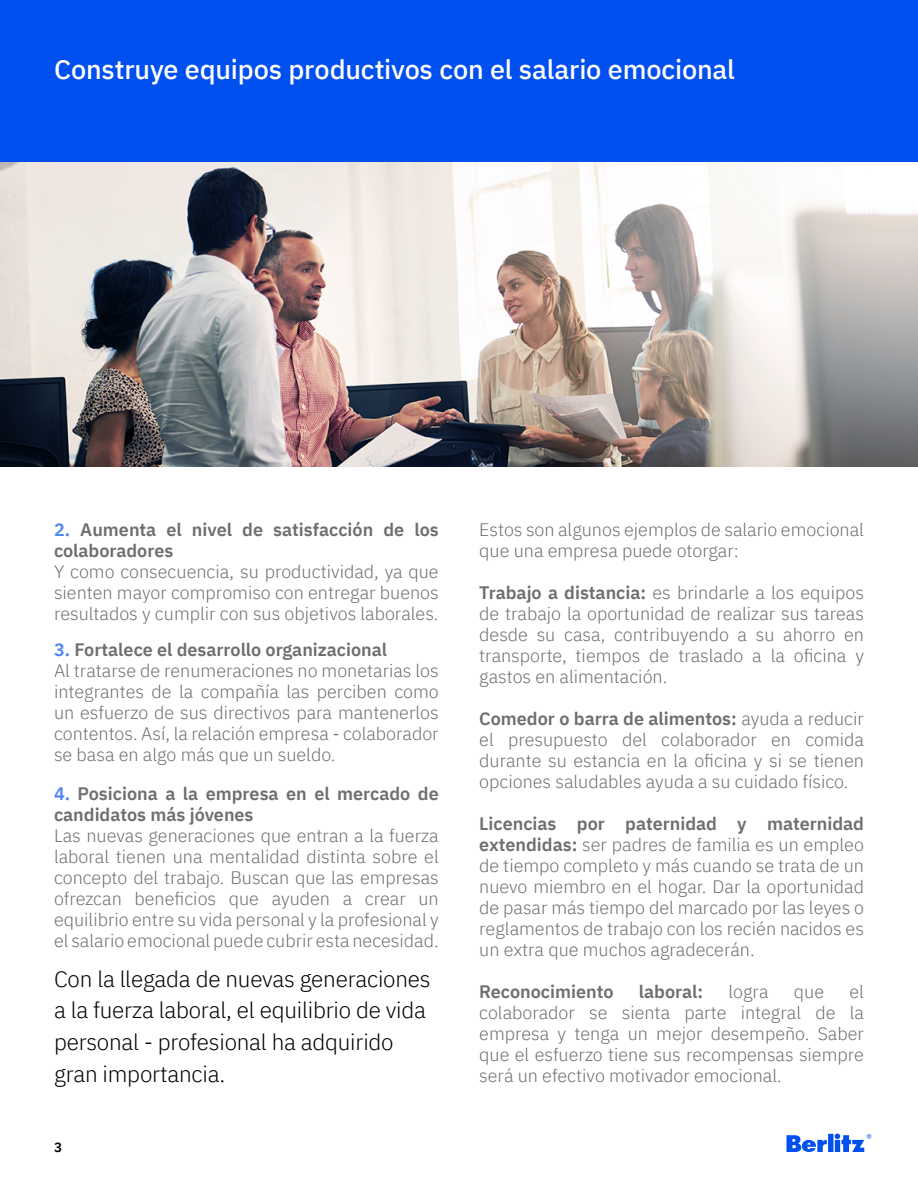
<style>
.page{position:relative;width:918px;height:1188px;background:#fff}
.page>*{position:absolute;margin:0;border:0;box-sizing:border-box;transform-origin:0 0}
.t1{font:500 27px "IBM Plex Sans";letter-spacing:-.005em;color:#fff}
.t2{font:300 22.5px/31.8px "IBM Plex Sans";letter-spacing:-.01em;color:#000}
.t3{font:300 18px/21px "IBM Plex Sans";color:#6d6e71;text-align:justify}
.t4{font:600 18px/21px "IBM Plex Sans";color:#6d6e71}
.t5{font:600 13.5px "IBM Plex Sans";color:#000}
.s1{color:#4d84f4}
.s2{font-weight:600;color:#4d84f4}
.s3{font-weight:600}
</style>
<div class="page">
<div style="left:0;top:0;width:918px;height:162px;background:#004fef"></div>
<svg style="left:835px;top:1134px;width:36px;height:18px"></svg>
<div style="left:828px;top:1134px;width:5px;height:18px;background:#004fef"></div>
<svg style="left:786px;top:1135px;width:41px;height:17px"></svg>
<img style="left:0;top:162px;width:918px;height:305px">
<h1 class="t1" style="left:54px;top:48px;width:682px">Construye equipos productivos con el salario emocional</h1>
<p class="t4" style="left:54px;top:518px;width:386px"><span class="s1">2.</span> Aumenta el nivel de satisfacción de los colaboradores</p>
<p class="t3" style="left:54px;top:560px;width:386px">Y como consecuencia, su productividad, ya que sienten mayor compromiso con entregar buenos resultados y cumplir con sus objetivos laborales.</p>
<p class="t3" style="left:54px;top:638px;width:386px;text-align:left"><span class="s2">3.</span> <span class="s3">Fortalece el desarrollo organizacional<br></span>Al tratarse de renumeraciones no monetarias los integrantes de la compañía las perciben como un esfuerzo de sus directivos para mantenerlos contentos. Así, la relación empresa - colaborador se basa en algo más que un sueldo.</p>
<p class="t4" style="left:54px;top:782px;width:386px"><span class="s1">4.</span> Posiciona a la empresa en el mercado de candidatos más jóvenes</p>
<p class="t3" style="left:54px;top:824px;width:386px">Las nuevas generaciones que entran a la fuerza laboral tienen una mentalidad distinta sobre el concepto del trabajo. Buscan que las empresas ofrezcan beneficios que ayuden a crear un equilibrio entre su vida personal y la profesional y el salario emocional puede cubrir esta necesidad.</p>
<p class="t2" style="left:54px;top:961px;width:378px">Con la llegada de nuevas generaciones a la fuerza laboral, el equilibrio de vida personal - profesional ha adquirido gran importancia.</p>
<p class="t5" style="left:54px;top:1137px;width:10px">3</p>
<p class="t3" style="left:479px;top:518px;width:386px">Estos son algunos ejemplos de salario emocional que una empresa puede otorgar:</p>
<p class="t3" style="left:479px;top:581px;width:386px"><span class="s3">Trabajo a distancia:</span> es brindarle a los equipos de trabajo la oportunidad de realizar sus tareas desde su casa, contribuyendo a su ahorro en transporte, tiempos de traslado a la oficina y gastos en alimentación.</p>
<p class="t3" style="left:479px;top:707px;width:386px"><span class="s3">Comedor o barra de alimentos:</span> ayuda a reducir el presupuesto del colaborador en comida durante su estancia en la oficina y si se tienen opciones saludables ayuda a su cuidado físico.</p>
<p class="t3" style="left:479px;top:812px;width:386px"><span class="s3">Licencias por paternidad y maternidad extendidas:</span> ser padres de familia es un empleo de tiempo completo y más cuando se trata de un nuevo miembro en el hogar. Dar la oportunidad de pasar más tiempo del marcado por las leyes o reglamentos de trabajo con los recién nacidos es un extra que muchos agradecerán.</p>
<p class="t4" style="left:479px;top:980px;width:136px">Reconocimiento</p>
<p class="t4" style="left:639px;top:980px;width:66px">laboral:</p>
<p class="t3" style="left:728px;top:980px;width:42px">logra</p>
<p class="t3" style="left:794px;top:980px;width:32px">que</p>
<p class="t3" style="left:479px;top:980px;width:386px;text-indent:370px">el colaborador se sienta parte integral de la empresa y tenga un mejor desempeño. Saber que el esfuerzo tiene sus recompensas siempre será un efectivo motivador emocional.</p>
</div>
